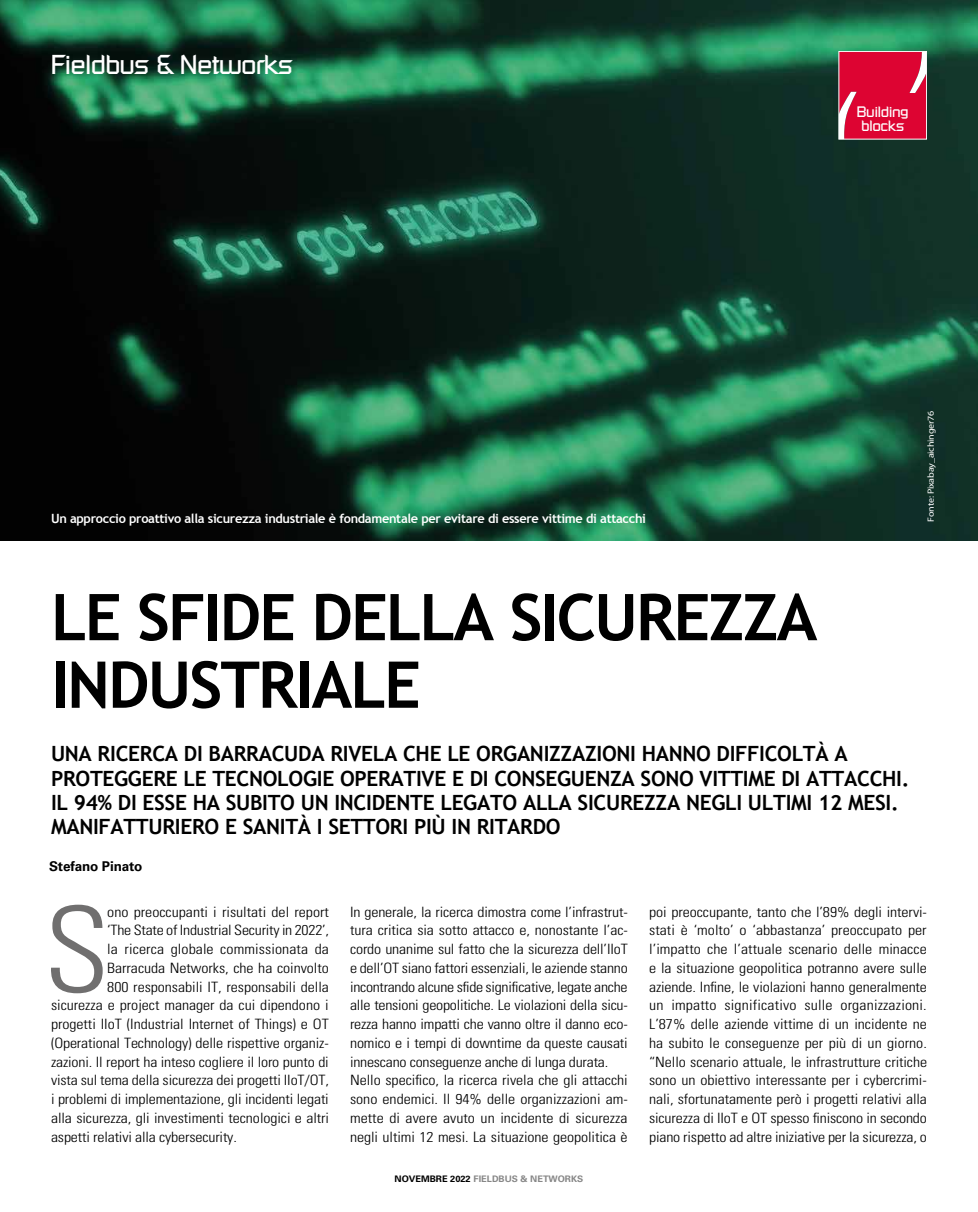
<style>
.page{position:relative;width:978px;height:1212px;background:#fff}
.page>*{position:absolute;margin:0;border:0;box-sizing:border-box;transform-origin:0 0}
.t1{font:300 condensed 118.2px "Univers LT Std";color:#706f6f;scale:1.12 1}
.t2{font:700 64.5px/67.5px "Trebuchet MS";letter-spacing:-.03em;color:#000}
.t3{font:27px "Russell Square LT";letter-spacing:-.04em;color:#fff}
.t4{font:700 21px/24px "Trebuchet MS";letter-spacing:-.015em;color:#000}
.t5{font:15px/13.5px "Russell Square LT";letter-spacing:-.04em;color:#fff;text-align:center}
.t6{font:300 condensed 14.25px/18.8px "Univers LT Std";letter-spacing:-.01em;color:#000;scale:1.12 1}
.t7{font:700 13.5px "Univers LT Std";letter-spacing:-.01em;color:#000}
.t8{font:700 12.75px "Trebuchet MS";letter-spacing:-.025em;color:#fff}
.t9{font:700 9px "Univers LT Std";color:#878787}
.t10{font:9px "Myriad Pro";letter-spacing:-.02em;color:#fff;scale:1.12 1}
.s1{color:#000}
</style>
<div class="page">
<img style="left:0;top:0;width:978px;height:540px">
<svg style="left:840px;top:53px;width:85px;height:84px;background:#de153f"></svg>
<div style="left:838px;top:51px;width:89px;height:88px;border:1px solid #fff"></div>
<h3 class="t3" style="left:51px;top:48px;width:244px">Fieldbus &amp; Networks</h3>
<p class="t5" style="left:857px;top:105px;width:54px">Building blocks</p>
<p class="t8" style="left:51px;top:510px;width:597px">Un approccio proattivo alla sicurezza industriale è fondamentale per evitare di essere vittime di attacchi</p>
<p class="t10" style="left:926px;top:522px;width:100px;rotate:-90deg">Fonte: Pixabay_aichinger76</p>
<h2 class="t2" style="left:51px;top:583px;width:768px">LE SFIDE DELLA SICUREZZA<br>INDUSTRIALE</h2>
<p class="t4" style="left:51px;top:742px;width:860px">UNA RICERCA DI BARRACUDA RIVELA CHE LE ORGANIZZAZIONI HANNO DIFFICOLTÀ A PROTEGGERE LE TECNOLOGIE OPERATIVE E DI CONSEGUENZA SONO VITTIME DI ATTACCHI.<br>IL 94% DI ESSE HA SUBITO UN INCIDENTE LEGATO ALLA SICUREZZA NEGLI ULTIMI 12 MESI.<br>MANIFATTURIERO E SANITÀ I SETTORI PIÙ IN RITARDO</p>
<p class="t7" style="left:49px;top:858px;width:95px">Stefano Pinato</p>
<h1 class="t1" style="left:44px;top:879px;width:61px">S</h1>
<p class="t6" style="left:107px;top:902px;width:199px">ono preoccupanti i risultati del report</p>
<p class="t6" style="left:107px;top:921px;width:199px">‘The State of Industrial Security in 2022’,</p>
<p class="t6" style="left:107px;top:940px;width:199px">la ricerca globale commissionata da</p>
<p class="t6" style="left:107px;top:958px;width:199px">Barracuda Networks, che ha coinvolto</p>
<p class="t6" style="left:107px;top:977px;width:199px">800 responsabili IT, responsabili della</p>
<p class="t6" style="left:51px;top:996px;width:249px">sicurezza e project manager da cui dipendono i</p>
<p class="t6" style="left:51px;top:1015px;width:249px">progetti IIoT (Industrial Internet of Things) e OT</p>
<p class="t6" style="left:51px;top:1033px;width:250px">(Operational Technology) delle rispettive organiz-</p>
<p class="t6" style="left:51px;top:1052px;width:250px">zazioni. Il report ha inteso cogliere il loro punto di</p>
<p class="t6" style="left:51px;top:1071px;width:250px">vista sul tema della sicurezza dei progetti IIoT/OT,</p>
<p class="t6" style="left:51px;top:1090px;width:250px">i problemi di implementazione, gli incidenti legati</p>
<p class="t6" style="left:51px;top:1108px;width:250px">alla sicurezza, gli investimenti tecnologici e altri</p>
<p class="t6" style="left:51px;top:1127px;width:167px">aspetti relativi alla cybersecurity.</p>
<p class="t6" style="left:350px;top:902px;width:250px">In generale, la ricerca dimostra come l’infrastrut&shy;tura critica sia sotto attacco e, nonostante l’ac&shy;cordo unanime sul fatto che la sicurezza dell’IIoT e dell’OT siano fattori essenziali, le aziende stanno incontrando alcune sfide significative, legate anche alle tensioni geopolitiche. Le violazioni della sicu&shy;rezza hanno impatti che vanno oltre il danno eco&shy;nomico e i tempi di downtime da queste causati innescano conseguenze anche di lunga durata.<br>Nello specifico, la ricerca rivela che gli attacchi sono endemici. Il 94% delle organizzazioni am&shy;mette di avere avuto un incidente di sicurezza negli ultimi 12 mesi. La situazione geopolitica è</p>
<p class="t6" style="left:649px;top:902px;width:250px;text-align:justify">poi preoccupante, tanto che l’89% degli intervi&shy;stati è ‘molto’ o ‘abbastanza’ preoccupato per l’impatto che l’attuale scenario delle minacce e la situazione geopolitica potranno avere sulle aziende. Infine, le violazioni hanno generalmente un impatto significativo sulle organizzazioni.<br>L’87% delle aziende vittime di un incidente ne ha subito le conseguenze per più di un giorno. “Nello scenario attuale, le infrastrutture critiche sono un obiettivo interessante per i cybercrimi&shy;nali, sfortunatamente però i progetti relativi alla sicurezza di IIoT e OT spesso finiscono in secondo piano rispetto ad altre iniziative per la sicurezza, o</p>
<p class="t9" style="left:395px;top:1174px;width:190px"><span class="s1">NOVEMBRE 2022</span> FIELDBUS &amp; NETWORKS</p>
</div>
